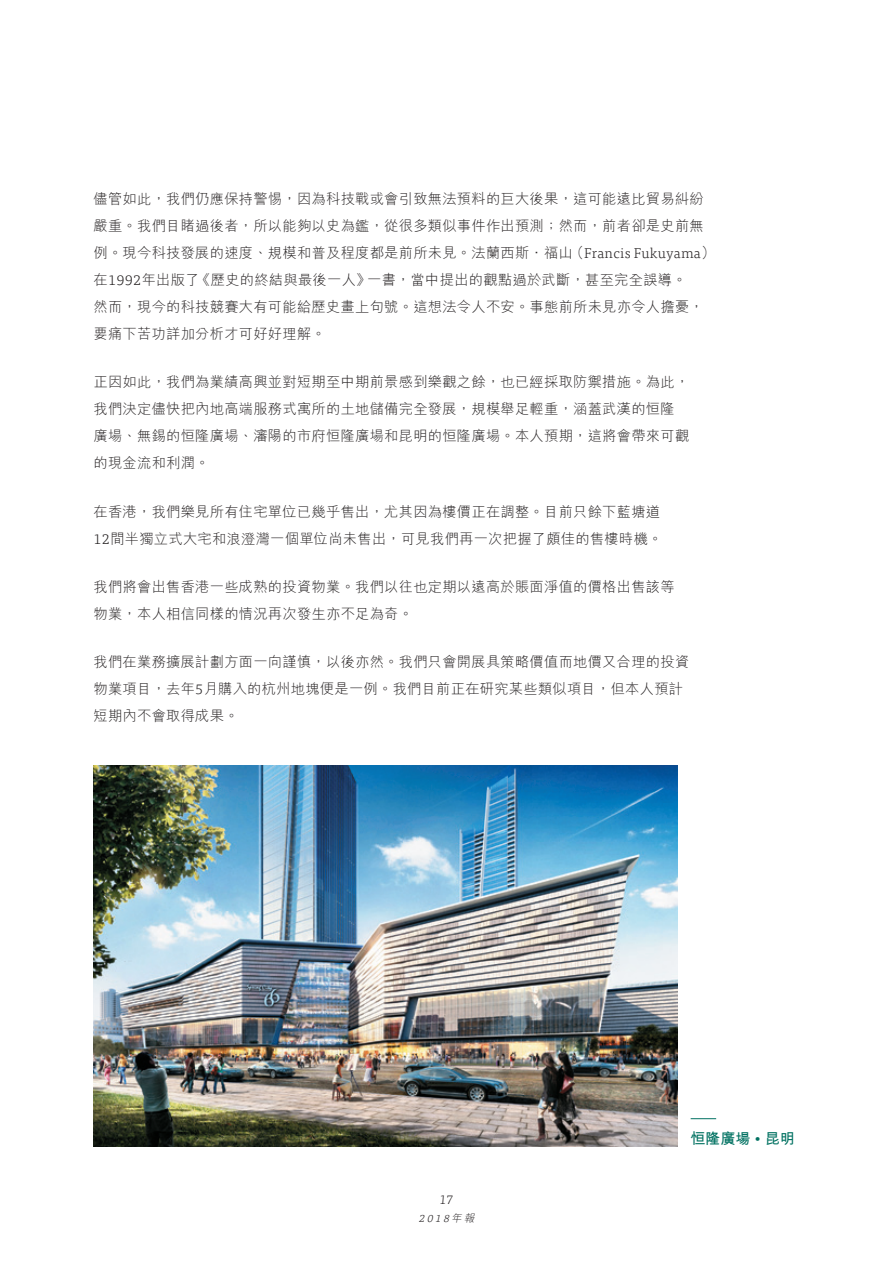
<style>
.page{position:relative;width:893px;height:1263px;background:#fff}
.page>*{position:absolute;margin:0;border:0;box-sizing:border-box;transform-origin:0 0}
.t1{font:700 15px "M Hei HK";color:#007161}
.t2{font:300 14.25px/27px "M Hei HK";letter-spacing:.02em;color:#231f20}
.t3{font:italic 300 12.75px "Tisa OT";color:#231f20}
.t4{font:italic 300 10.5px "Tisa OT";color:#231f20}
.s1{font-family:"Tisa OT"}
.s2{font-family:"M Hei HK"}
.s3{font-size:10.5px}
</style>
<div class="page">
<svg style="left:691px;top:1118px;width:25px;height:1px"></svg>
<img style="left:94px;top:765px;width:584px;height:381px">
<p class="t2" style="left:94px;top:185px;width:623px">儘管如此，我們仍應保持警惕，因為科技戰或會引致無法預料的巨大後果，這可能遠比貿易糾紛嚴重。我們目睹過後者，所以能夠以史為鑑，從很多類似事件作出預測；然而，前者卻是史前無例。現今科技發展的速度、規模和普及程度都是前所未見。法蘭西斯．福山（<span class="s1">Francis Fukuyama</span>）在<span class="s1">1992</span>年出版了《歷史的終結與最後一人》一書，當中提出的觀點過於武斷，甚至完全誤導。<br>然而，現今的科技競賽大有可能給歷史畫上句號。這想法令人不安。事態前所未見亦令人擔憂，要痛下苦功詳加分析才可好好理解。</p>
<p class="t2" style="left:94px;top:368px;width:597px">正因如此，我們為業績高興並對短期至中期前景感到樂觀之餘，也已經採取防禦措施。為此，我們決定儘快把內地高端服務式寓所的土地儲備完全發展，規模舉足輕重，涵蓋武漢的恒隆廣場、無錫的恒隆廣場、瀋陽的市府恒隆廣場和昆明的恒隆廣場。本人預期，這將會帶來可觀的現金流和利潤。</p>
<p class="t2" style="left:94px;top:498px;width:570px">在香港，我們樂見所有住宅單位已幾乎售出，尤其因為樓價正在調整。目前只餘下藍塘道<br><span class="s1">12</span>間半獨立式大宅和浪澄灣一個單位尚未售出，可見我們再一次把握了頗佳的售樓時機。</p>
<p class="t2" style="left:94px;top:573px;width:583px">我們將會出售香港一些成熟的投資物業。我們以往也定期以遠高於賬面淨值的價格出售該等物業，本人相信同樣的情況再次發生亦不足為奇。</p>
<p class="t2" style="left:94px;top:648px;width:597px">我們在業務擴展計劃方面一向謹慎，以後亦然。我們只會開展具策略價值而地價又合理的投資物業項目，去年<span class="s1">5</span>月購入的杭州地塊便是一例。我們目前正在研究某些類似項目，但本人預計短期內不會取得成果。</p>
<p class="t3" style="left:440px;top:1192px;width:15px">17</p>
<p class="t4" style="left:418px;top:1212px;width:60px">2018<span class="s2">年報</span></p>
<p class="t1" style="left:691px;top:1128px;width:106px">恒隆廣場 <span class="s3">‧</span> 昆明</p>
</div>
